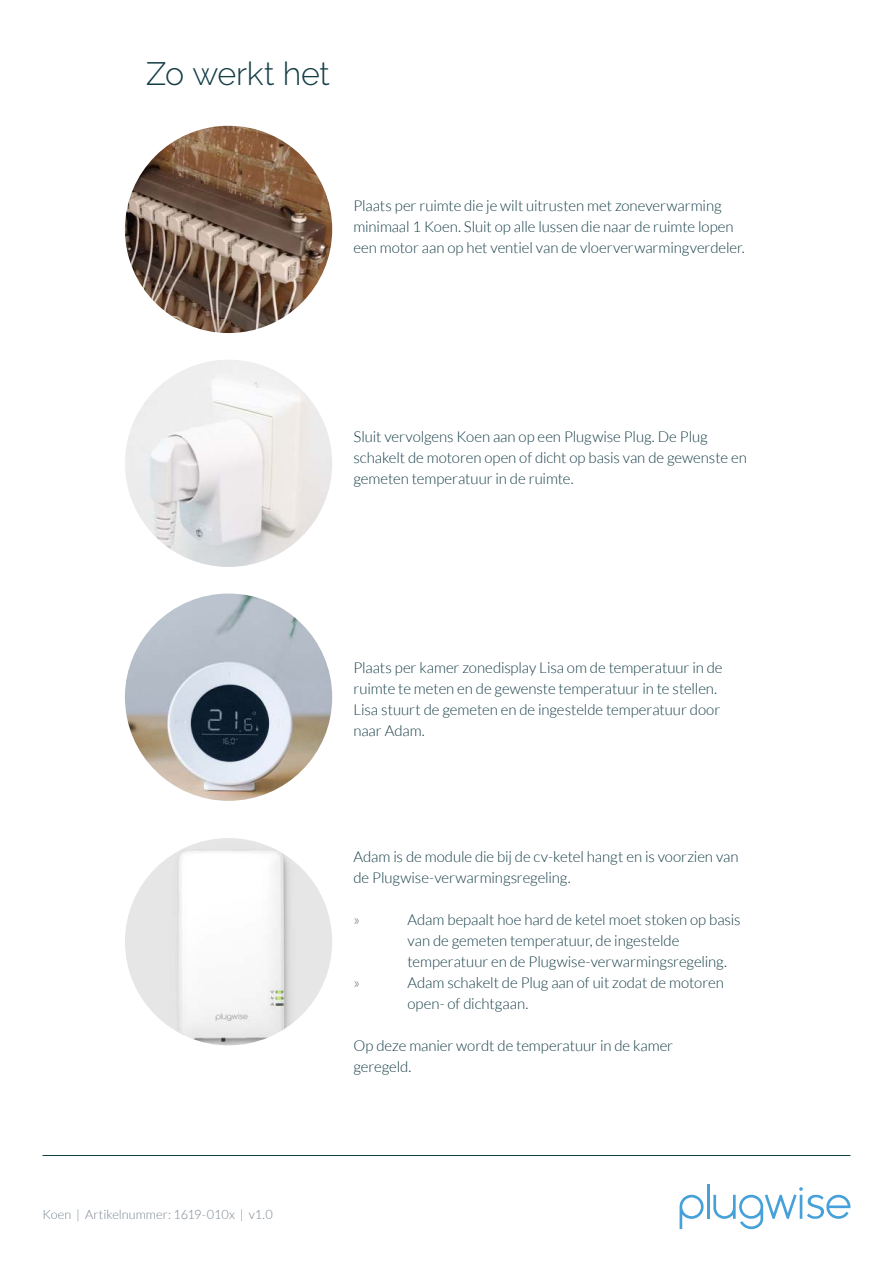
<style>
.page{position:relative;width:893px;height:1263px;background:#fff}
.page>*{position:absolute;margin:0;border:0;box-sizing:border-box;transform-origin:0 0}
.t1{font:300 32.25px "Raleway";letter-spacing:-.01em;color:#153d46}
.t2{font:300 15px/21px "Lato";letter-spacing:-.005em;color:#153d46}
.t3{font:300 15px "Lato";color:#63727b}
.t4{font:300 12.75px "Lato";letter-spacing:-.005em;color:#77838c}
</style>
<div class="page">
<hr style="left:43px;top:1155px;width:807px;height:1px;background:#153d46">
<svg style="left:680px;top:1195px;width:24px;height:34px"></svg>
<hr style="left:707px;top:1184px;width:3px;height:35px;background:#46a0d9">
<svg style="left:713px;top:1187px;width:137px;height:42px"></svg>
<img style="left:125px;top:126px;width:207px;height:207px;border-radius:104px">
<img style="left:125px;top:360px;width:207px;height:207px;border-radius:102px">
<img style="left:125px;top:593px;width:207px;height:208px;border-radius:104px">
<img style="left:125px;top:838px;width:207px;height:207px;border-radius:104px">
<h1 class="t1" style="left:146px;top:61px;width:185px">Zo werkt het</h1>
<p class="t2" style="left:353px;top:196px;width:393px">Plaats per ruimte die je wilt uitrusten met zoneverwarming minimaal 1 Koen. Sluit op alle lussen die naar de ruimte lopen een motor aan op het ventiel van de vloerverwarmingverdeler.</p>
<p class="t4" style="left:43px;top:1209px;width:232px">Koen | Artikelnummer: 1619-010x | v1.0</p>
<p class="t2" style="left:353px;top:427px;width:395px">Sluit vervolgens Koen aan op een Plugwise Plug. De Plug schakelt de motoren open of dicht op basis van de gewenste en gemeten temperatuur in de ruimte.</p>
<p class="t2" style="left:353px;top:658px;width:371px">Plaats per kamer zonedisplay Lisa om de temperatuur in de ruimte te meten en de gewenste temperatuur in te stellen.<br>Lisa stuurt de gemeten en de ingestelde temperatuur door naar Adam.</p>
<p class="t2" style="left:353px;top:847px;width:387px">Adam is de module die bij de cv-ketel hangt en is voorzien van de Plugwise-verwarmingsregeling.</p>
<p class="t3" style="left:353px;top:913px;width:8px">»</p>
<p class="t2" style="left:407px;top:910px;width:335px">Adam bepaalt hoe hard de ketel moet stoken op basis van de gemeten temperatuur, de ingestelde temperatuur en de Plugwise-verwarmingsregeling.</p>
<p class="t3" style="left:353px;top:976px;width:8px">»</p>
<p class="t2" style="left:407px;top:973px;width:318px">Adam schakelt de Plug aan of uit zodat de motoren open- of dichtgaan.</p>
<p class="t2" style="left:353px;top:1036px;width:321px">Op deze manier wordt de temperatuur in de kamer geregeld.</p>
</div>
